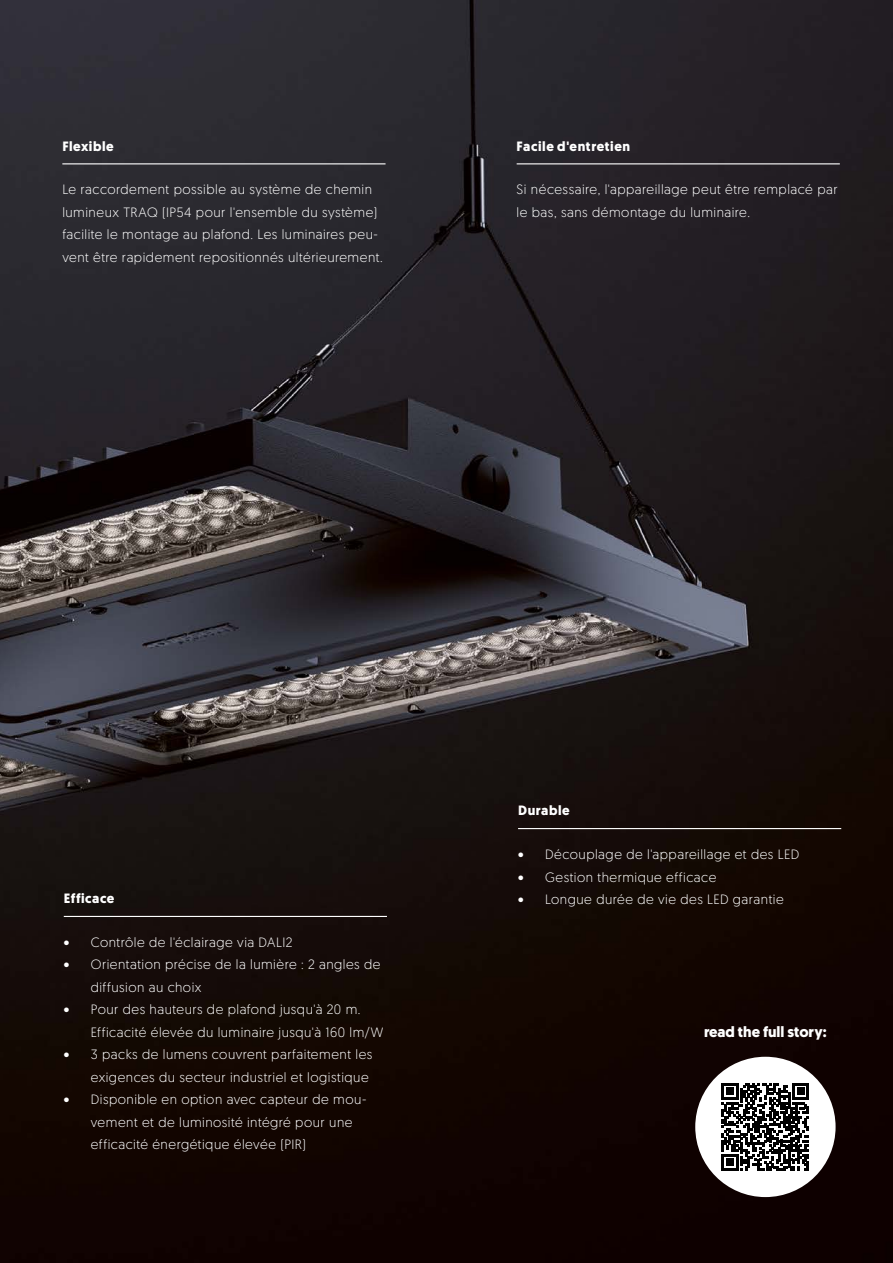
<style>
.page{position:relative;width:893px;height:1263px;background:#fff}
.page>*{position:absolute;margin:0;border:0;box-sizing:border-box;transform-origin:0 0}
.t1{font:700 15px "Geomanist";color:#fff}
.t2{font:300 13.5px/22.5px "Geomanist";letter-spacing:.04em;color:#fff}
.t3{font:700 13.5px "Geomanist";letter-spacing:.045em;color:#fff}
</style>
<div class="page">
<img style="left:0;top:0;width:893px;height:1263px">
<hr style="left:518px;top:828px;width:323px;height:1px;background:#fff">
<hr style="left:62px;top:163px;width:324px;height:1px;background:#fff">
<div style="left:695px;top:1057px;width:141px;height:140px;background:#fff;border-radius:50%"></div>
<svg style="left:722px;top:1083px;width:87px;height:87px"></svg>
<hr style="left:64px;top:916px;width:323px;height:1px;background:#fff">
<hr style="left:517px;top:163px;width:323px;height:1px;background:#fff">
<p class="t3" style="left:62px;top:137px;width:53px">Flexible</p>
<p class="t2" style="left:62px;top:178px;width:322px">Le raccordement possible au système de chemin lumineux TRAQ (IP54 pour l'ensemble du système) facilite le montage au plafond. Les luminaires peu&shy;vent être rapidement repositionnés ultérieurement.</p>
<p class="t3" style="left:517px;top:137px;width:115px">Facile d'entretien</p>
<p class="t2" style="left:517px;top:178px;width:322px">Si nécessaire, l'appareillage peut être remplacé par le bas, sans démontage du luminaire.</p>
<p class="t3" style="left:64px;top:889px;width:52px">Efficace</p>
<p class="t2" style="left:64px;top:930px;width:230px">• Contrôle de l'éclairage via DALI2</p>
<p class="t2" style="left:91px;top:953px;width:291px;text-indent:-27px">• Orientation précise de la lumière : 2 angles de diffusion au choix</p>
<p class="t2" style="left:91px;top:998px;width:294px;text-indent:-27px">• Pour des hauteurs de plafond jusqu'à 20 m.<br>Efficacité élevée du luminaire jusqu'à 160 lm/W</p>
<p class="t2" style="left:64px;top:1043px;width:310px;text-align:right">• 3 packs de lumens couvrent parfaitement les exigences du secteur industriel et logistique</p>
<p class="t2" style="left:91px;top:1088px;width:277px;text-indent:-27px">• Disponible en option avec capteur de mou&shy;vement et de luminosité intégré pour une efficacité énergétique élevée (PIR)</p>
<p class="t3" style="left:518px;top:801px;width:53px">Durable</p>
<p class="t2" style="left:518px;top:842px;width:283px">• Découplage de l'appareillage et des LED</p>
<p class="t2" style="left:518px;top:865px;width:200px">• Gestion thermique efficace</p>
<p class="t2" style="left:518px;top:887px;width:267px">• Longue durée de vie des LED garantie</p>
<p class="t1" style="left:704px;top:1022px;width:124px">read the full story:</p>
</div>
